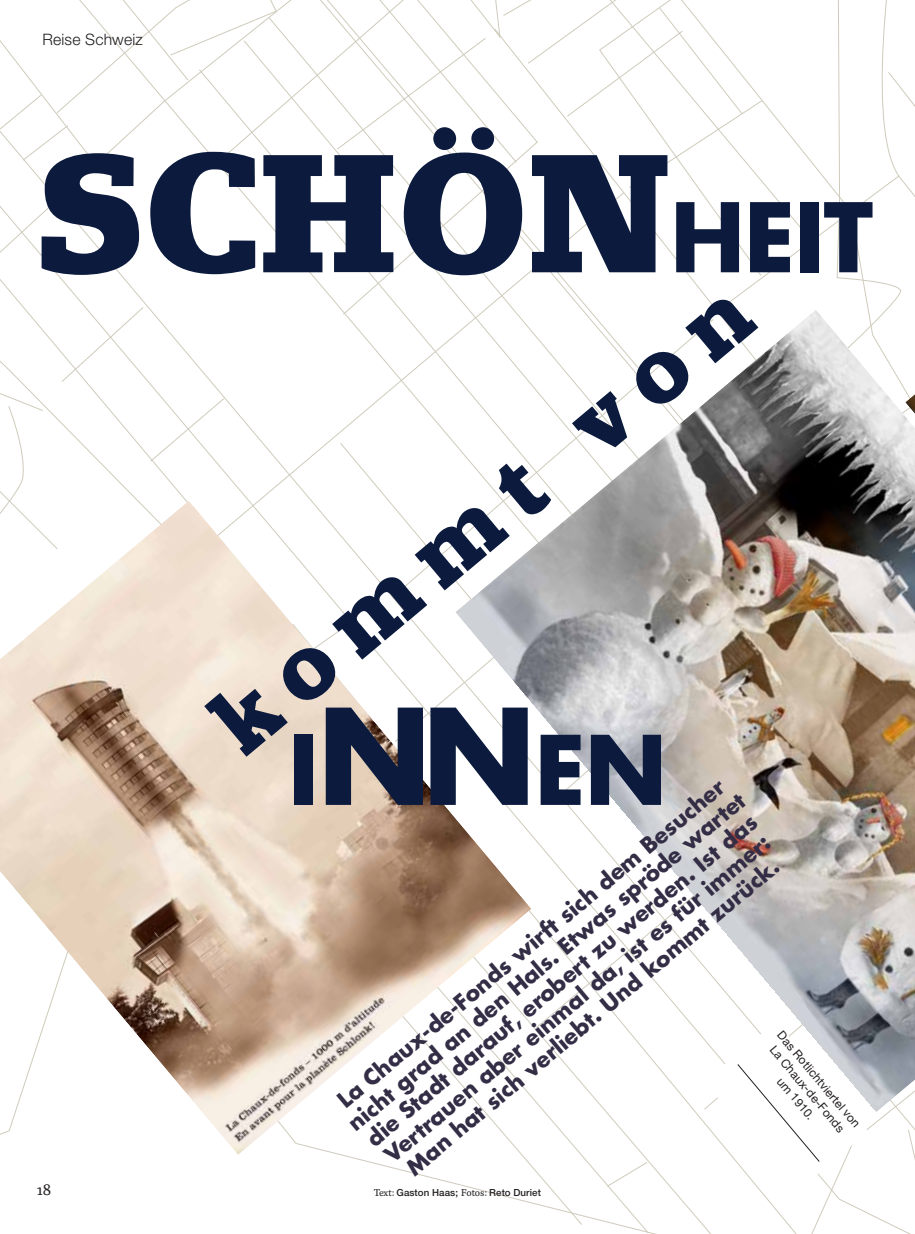
<style>
.page{position:relative;width:915px;height:1234px;background:#fff}
.page>*{position:absolute;margin:0;border:0;box-sizing:border-box;transform-origin:0 0}
.t1{font:700 175.5px "Siseriff LT Std";letter-spacing:-.01em;color:#0b1a3d}
.t2{font:700 93px "Siseriff LT Std";color:#0b1a3d}
.t3{font:700 93px "Futura";color:#0b1a3d}
.t4{font:700 21.75px/24px "Futura";color:#342d46;text-align:center}
.t5{font:16.5px "Marat Pro";color:#231f20}
.t6{font:300 15.75px "Helvetica Neue LT Pro";letter-spacing:.01em;color:#231f20}
.t7{font:12px/15px "Helvetica Neue LT Pro";color:#231f20;text-align:center}
.t8{font:500 9.75px "Helvetica Neue LT Pro";letter-spacing:.005em;color:#231f20}
.s1{font-family:"Futura";font-size:93px}
.s2{font-size:129px}
.s3{font-family:"Marat Pro";font-weight:400;font-size:10.8px}
</style>
<div class="page">
<svg style="left:0;top:0;width:914px;height:500px"></svg>
<img style="left:455px;top:309px;width:459px;height:803px">
<img style="left:0;top:500px;width:531px;height:654px">
<svg style="left:704px;top:1021px;width:164px;height:170px"></svg>
<img style="left:904px;top:393px;width:10px;height:22px">
<p class="t6" style="left:43px;top:34px;width:102px">Reise Schweiz</p>
<h1 class="t1" style="left:35px;top:109px;width:839px">SCHÖN<span class="s1">HEIT</span></h1>
<p class="t5" style="left:37px;top:1182px;width:16px">18</p>
<h2 class="t2" style="left:189px;top:691px;width:672px;rotate:-40deg">kommt von</h2>
<h2 class="t3" style="left:288px;top:727px;width:380px">I<span class="s2">NN</span>EN</h2>
<p class="t4" style="left:328px;top:1099px;width:512px;rotate:-40deg">La Chaux-de-Fonds wirft sich dem Besucher nicht grad an den Hals. Etwas spröde wartet die Stadt darauf, erobert zu werden. Ist das Vertrauen aber einmal da, ist es für immer:<br>Man hat sich verliebt. Und kommt zurück.</p>
<p class="t8" style="left:374px;top:1189px;width:168px"><span class="s3">Text:</span> Gaston Haas; <span class="s3">Fotos:</span> Reto Duriet</p>
<p class="t7" style="left:784px;top:1028px;width:123px;rotate:50deg">Das Rotlichtviertel von<br>La Chaux-de-Fonds um 1910.</p>
</div>
